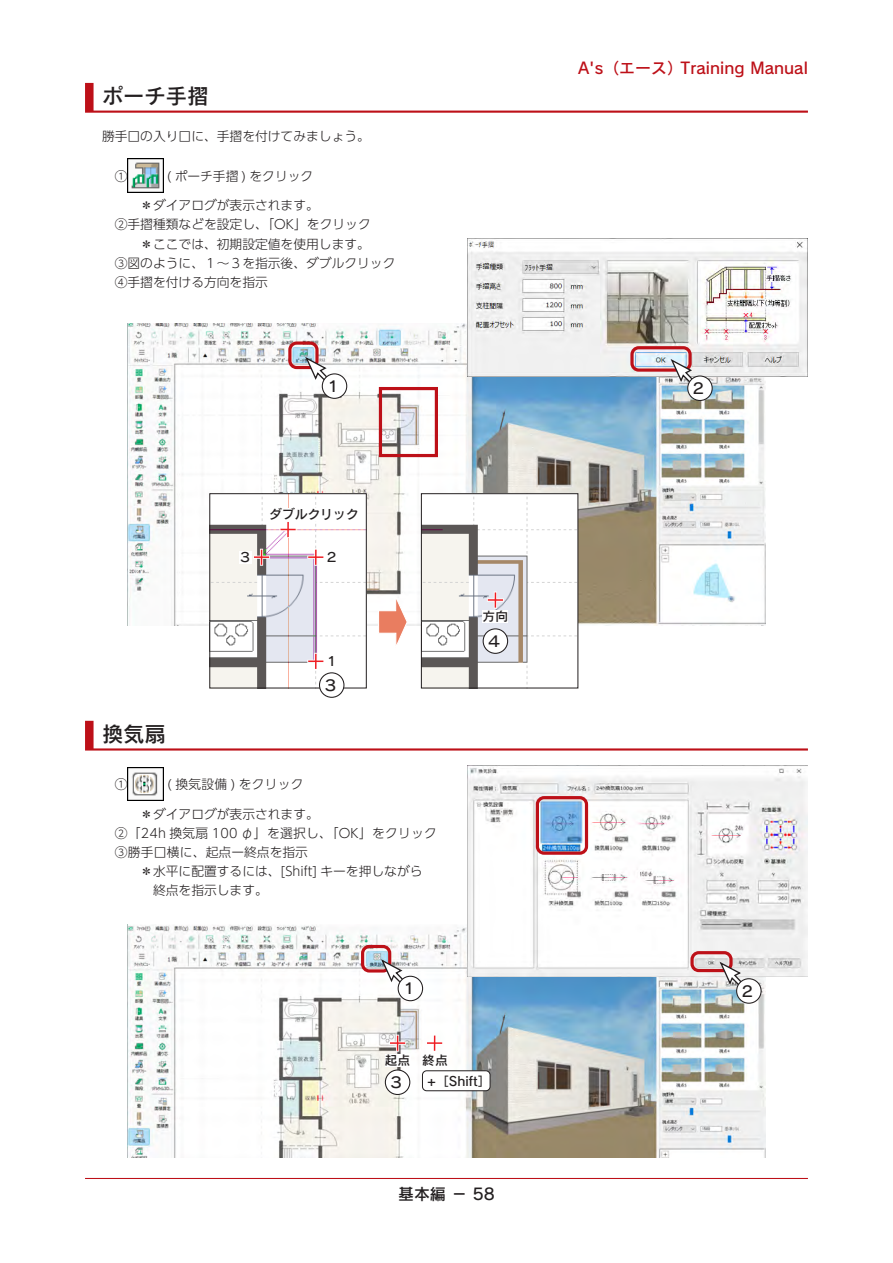
<style>
.page{position:relative;width:893px;height:1263px;background:#fff}
.page>*{position:absolute;margin:0;border:0;box-sizing:border-box;transform-origin:0 0}
.中見出し{font:21.3px "Rodin Pro N DB";color:#231f20}
.t1{font:15.9px "Rodin Pro N DB";color:#bd1018}
.t2{font:15.9px "Rodin Pro N DB";color:#231f20}
.本文{font:14.85px "Rodin Pro N DB";color:#231f20}
.操作{font:300 12.75px/19.2px "UD Shin Go Pr 6 N";color:#231f20}
.操作-2{font:300 12.75px "UD Shin Go Pr 6 N";letter-spacing:.02em;color:#231f20}
.本文太字{font:12.75px "Rodin Pro N DB";color:#231f20}
.本文-2{font:300 12.75px "UD Shin Go Pr 6 N";color:#231f20}
</style>
<div class="page">
<hr style="left:85px;top:1178px;width:723px;height:1px;background:#bd1018">
<svg style="left:85px;top:721px;width:723px;height:29px;background:#c93e44"></svg>
<div style="left:94px;top:719px;width:718px;height:29px;background:#fff"></div>
<img style="left:128px;top:767px;width:36px;height:34px">
<img style="left:128px;top:924px;width:637px;height:234px">
<div style="left:361px;top:945px;width:30px;height:27px;border:3px solid #bd1018;border-radius:7px"></div>
<svg style="left:380px;top:958px;width:25px;height:26px"></svg>
<div style="left:398px;top:976px;width:25px;height:25px;background:#fff;border-radius:50%"></div>
<div style="left:398px;top:976px;width:25px;height:25px;border:1px solid #231f20;border-radius:50%"></div>
<div style="left:385px;top:1054px;width:25px;height:13px;background:#fff"></div>
<hr style="left:396px;top:1035px;width:3px;height:17px;background:#fff">
<svg style="left:390px;top:1035px;width:15px;height:16px"></svg>
<div style="left:422px;top:1054px;width:26px;height:13px;background:#fff"></div>
<hr style="left:433px;top:1035px;width:3px;height:17px;background:#fff">
<svg style="left:427px;top:1035px;width:15px;height:16px"></svg>
<div style="left:385px;top:1070px;width:25px;height:24px;background:#fff;border-radius:50%"></div>
<div style="left:385px;top:1069px;width:25px;height:26px;border:1px solid #231f20;border-radius:50%"></div>
<div style="left:422px;top:1071px;width:68px;height:20px;background:#fff;border-radius:4px"></div>
<div style="left:422px;top:1070px;width:68px;height:21px;border:1px solid #231f20;border-radius:4px"></div>
<img style="left:468px;top:767px;width:340px;height:209px">
<div style="left:690px;top:951px;width:43px;height:21px;border:3px solid #bd1018;border-radius:7px"></div>
<svg style="left:718px;top:960px;width:25px;height:27px"></svg>
<div style="left:737px;top:979px;width:24px;height:24px;background:#fff;border-radius:50%"></div>
<div style="left:736px;top:978px;width:26px;height:26px;border:1px solid #231f20;border-radius:50%"></div>
<div style="left:536px;top:796px;width:52px;height:59px;border:3px solid #bd1018;border-radius:7px"></div>
<div style="left:85px;top:83px;width:723px;height:30px;background:#bd1018"></div>
<div style="left:94px;top:81px;width:718px;height:30px;background:#fff"></div>
<img style="left:128px;top:159px;width:36px;height:34px">
<img style="left:128px;top:323px;width:637px;height:302px">
<img style="left:468px;top:239px;width:340px;height:137px">
<div style="left:288px;top:341px;width:31px;height:28px;border:3px solid #bd1018;border-radius:7px"></div>
<svg style="left:304px;top:355px;width:25px;height:27px"></svg>
<div style="left:322px;top:374px;width:25px;height:24px;background:#fff;border-radius:50%"></div>
<div style="left:322px;top:373px;width:25px;height:26px;border:1px solid #231f20;border-radius:50%"></div>
<div style="left:379px;top:387px;width:59px;height:70px;border:3px solid #bd1018"></div>
<div style="left:630px;top:346px;width:62px;height:26px;border:3px solid #bd1018;border-radius:7px"></div>
<svg style="left:669px;top:357px;width:25px;height:27px"></svg>
<div style="left:688px;top:376px;width:24px;height:24px;background:#fff;border-radius:50%"></div>
<div style="left:687px;top:375px;width:26px;height:26px;border:1px solid #231f20;border-radius:50%"></div>
<img style="left:211px;top:495px;width:154px;height:191px">
<div style="left:209px;top:493px;width:158px;height:195px;border:1px solid #231f20"></div>
<div style="left:325px;top:655px;width:13px;height:13px;background:#fff"></div>
<hr style="left:314px;top:653px;width:3px;height:17px;background:#fff">
<hr style="left:307px;top:660px;width:17px;height:3px;background:#fff">
<svg style="left:308px;top:654px;width:15px;height:15px"></svg>
<div style="left:319px;top:673px;width:25px;height:24px;background:#fff;border-radius:50%"></div>
<div style="left:319px;top:672px;width:25px;height:26px;border:1px solid #231f20;border-radius:50%"></div>
<img style="left:423px;top:495px;width:153px;height:191px">
<div style="left:421px;top:493px;width:157px;height:195px;border:1px solid #231f20"></div>
<div style="left:483px;top:610px;width:25px;height:13px;background:#fff"></div>
<hr style="left:494px;top:591px;width:3px;height:17px;background:#fff">
<svg style="left:488px;top:592px;width:15px;height:16px"></svg>
<div style="left:265px;top:508px;width:98px;height:13px;background:#fff"></div>
<hr style="left:280px;top:528px;width:17px;height:3px;background:#fff">
<svg style="left:280px;top:522px;width:16px;height:15px"></svg>
<div style="left:483px;top:629px;width:25px;height:24px;background:#fff;border-radius:50%"></div>
<div style="left:483px;top:628px;width:25px;height:26px;border:1px solid #231f20;border-radius:50%"></div>
<svg style="left:377px;top:592px;width:31px;height:53px"></svg>
<div style="left:325px;top:551px;width:13px;height:13px;background:#fff"></div>
<hr style="left:314px;top:549px;width:3px;height:17px;background:#fff">
<hr style="left:307px;top:556px;width:17px;height:3px;background:#fff">
<svg style="left:308px;top:550px;width:15px;height:15px"></svg>
<div style="left:239px;top:551px;width:13px;height:13px;background:#fff"></div>
<hr style="left:260px;top:549px;width:3px;height:17px;background:#fff">
<hr style="left:253px;top:556px;width:17px;height:3px;background:#fff">
<svg style="left:254px;top:550px;width:15px;height:15px"></svg>
<p class="中見出し" style="left:102px;top:82px;width:108px">ポーチ手摺</p>
<p class="本文-2" style="left:102px;top:125px;width:269px">勝手口の入り口に、手摺を付けてみましょう。</p>
<p class="操作" style="left:115px;top:166px;width:14px">①</p>
<p class="操作" style="left:167px;top:166px;width:148px">( ポーチ手摺 ) をクリック</p>
<p class="操作" style="left:140px;top:195px;width:180px">＊ダイアログが表示されます。</p>
<p class="操作" style="left:115px;top:215px;width:257px">②手摺種類などを設定し、「OK」をクリック</p>
<p class="操作" style="left:140px;top:234px;width:231px">＊ここでは、初期設定値を使用します。</p>
<p class="操作" style="left:115px;top:253px;width:282px">③図のように、１～３を指示後、ダブルクリック</p>
<p class="操作" style="left:115px;top:272px;width:155px">④手摺を付ける方向を指示</p>
<p class="t1" style="left:578px;top:57px;width:231px">A's（エース）Training Manual</p>
<p class="本文" style="left:326px;top:376px;width:16px">１</p>
<p class="本文" style="left:691px;top:378px;width:16px">２</p>
<p class="本文太字" style="left:269px;top:506px;width:91px">ダブルクリック</p>
<p class="本文太字" style="left:239px;top:549px;width:14px">３</p>
<p class="本文太字" style="left:325px;top:549px;width:14px">２</p>
<p class="本文太字" style="left:325px;top:653px;width:14px">１</p>
<p class="本文" style="left:323px;top:675px;width:16px">３</p>
<p class="中見出し" style="left:102px;top:719px;width:65px">換気扇</p>
<p class="操作" style="left:115px;top:774px;width:14px">①</p>
<p class="操作-2" style="left:167px;top:774px;width:138px">( 換気設備 ) をクリック</p>
<p class="操作" style="left:140px;top:804px;width:180px">＊ダイアログが表示されます。</p>
<p class="操作-2" style="left:115px;top:822px;width:324px">②「24h 換気扇 100 φ」を選択し、「OK」をクリック</p>
<p class="操作" style="left:115px;top:842px;width:195px">③勝手口横に、起点ー終点を指示</p>
<p class="操作" style="left:153px;top:861px;width:271px;text-indent:-13px">＊水平に配置するには、[Shift] キーを押しながら終点を指示します。</p>
<p class="本文" style="left:402px;top:979px;width:16px">１</p>
<p class="本文太字" style="left:483px;top:608px;width:27px">方向</p>
<p class="本文" style="left:487px;top:631px;width:16px">４</p>
<p class="本文太字" style="left:385px;top:1052px;width:27px">起点</p>
<p class="本文太字" style="left:422px;top:1052px;width:27px">終点</p>
<p class="本文" style="left:389px;top:1072px;width:16px">３</p>
<p class="本文太字" style="left:427px;top:1072px;width:65px">+［Shift］</p>
<p class="t2" style="left:398px;top:1184px;width:98px">基本編 － 58</p>
<p class="本文" style="left:740px;top:981px;width:16px">２</p>
</div>
